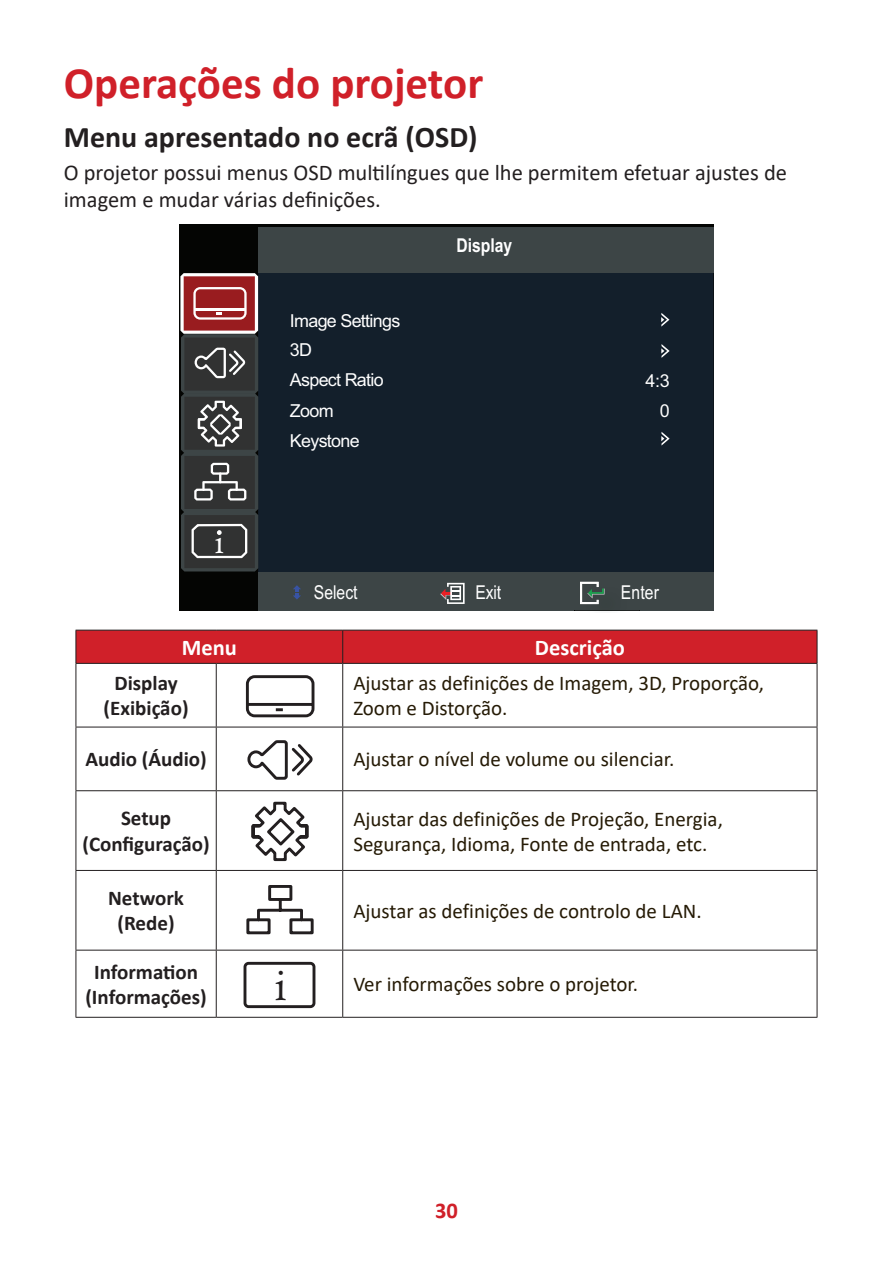
<style>
.page{position:relative;width:893px;height:1263px;background:#fff}
.page>*{position:absolute;margin:0;border:0;box-sizing:border-box;transform-origin:0 0}
.t1{font:700 45px "Calibri";color:#d02029}
.t2{font:41.1px "Calisto";color:#231f20}
.t3{font:31.8px "Calisto";color:#fff}
.t4{font:700 30px "Calibri";color:#231f20}
.t5{font:22.5px/27px "Calibri";color:#231f20}
.t6{font:700 22.5px "Calibri";color:#fff}
.t7{font:700 22.5px "Calibri";color:#d02029}
.t8{font:21px/25.2px "Calibri";color:#251a05}
.t9{font:700 21px/25.2px "Calibri";color:#231f20;text-align:center}
.t10{font:19.05px "Arial Narrow";color:#fff}
.t11{font:700 19.05px "Arial Narrow";color:#fff}
.t12{font:17.85px/30.5px "Arial";letter-spacing:-.04em;color:#fff}
</style>
<div class="page">
<div style="left:179px;top:224px;width:535px;height:387px;background:#040503"></div>
<div style="left:258px;top:227px;width:456px;height:383px;background:#131f2b"></div>
<div style="left:258px;top:227px;width:455px;height:46px;background:#3d4546"></div>
<div style="left:258px;top:572px;width:455px;height:38px;background:#3d4546"></div>
<img style="left:575px;top:581px;width:64px;height:30px">
<svg style="left:580px;top:582px;width:25px;height:22px"></svg>
<svg style="left:661px;top:313px;width:8px;height:14px"></svg>
<svg style="left:661px;top:344px;width:9px;height:14px"></svg>
<svg style="left:661px;top:432px;width:9px;height:13px"></svg>
<svg style="left:180px;top:273px;width:78px;height:298px;background:#5b4b4c"></svg>
<svg style="left:293px;top:585px;width:8px;height:14px"></svg>
<svg style="left:440px;top:583px;width:25px;height:21px"></svg>
<div style="left:77px;top:631px;width:740px;height:32px;background:#d02029"></div>
<hr style="left:76px;top:630px;width:140px;height:1px;background:#231f20">
<hr style="left:76px;top:630px;width:1px;height:33px;background:#231f20">
<hr style="left:216px;top:630px;width:127px;height:1px;background:#231f20">
<hr style="left:343px;top:630px;width:474px;height:1px;background:#231f20">
<hr style="left:342px;top:630px;width:1px;height:33px;background:#231f20">
<hr style="left:817px;top:630px;width:1px;height:33px;background:#231f20">
<hr style="left:76px;top:663px;width:140px;height:1px;background:#231f20">
<hr style="left:76px;top:664px;width:1px;height:63px;background:#231f20">
<hr style="left:216px;top:663px;width:127px;height:1px;background:#231f20">
<hr style="left:216px;top:664px;width:1px;height:63px;background:#231f20">
<hr style="left:343px;top:663px;width:474px;height:1px;background:#231f20">
<hr style="left:342px;top:664px;width:1px;height:63px;background:#231f20">
<hr style="left:817px;top:664px;width:1px;height:63px;background:#231f20">
<hr style="left:76px;top:727px;width:140px;height:1px;background:#231f20">
<hr style="left:76px;top:727px;width:1px;height:63px;background:#231f20">
<hr style="left:216px;top:727px;width:127px;height:1px;background:#231f20">
<hr style="left:216px;top:727px;width:1px;height:63px;background:#231f20">
<hr style="left:343px;top:727px;width:474px;height:1px;background:#231f20">
<hr style="left:342px;top:727px;width:1px;height:63px;background:#231f20">
<hr style="left:817px;top:727px;width:1px;height:63px;background:#231f20">
<hr style="left:76px;top:790px;width:140px;height:1px;background:#231f20">
<hr style="left:76px;top:791px;width:1px;height:79px;background:#231f20">
<hr style="left:216px;top:790px;width:127px;height:1px;background:#231f20">
<hr style="left:216px;top:791px;width:1px;height:79px;background:#231f20">
<hr style="left:343px;top:790px;width:474px;height:1px;background:#231f20">
<hr style="left:342px;top:791px;width:1px;height:79px;background:#231f20">
<hr style="left:817px;top:791px;width:1px;height:79px;background:#231f20">
<hr style="left:76px;top:870px;width:140px;height:1px;background:#231f20">
<hr style="left:76px;top:871px;width:1px;height:79px;background:#231f20">
<hr style="left:216px;top:870px;width:127px;height:1px;background:#231f20">
<hr style="left:216px;top:871px;width:1px;height:79px;background:#231f20">
<hr style="left:343px;top:870px;width:474px;height:1px;background:#231f20">
<hr style="left:342px;top:871px;width:1px;height:79px;background:#231f20">
<hr style="left:817px;top:871px;width:1px;height:79px;background:#231f20">
<hr style="left:76px;top:950px;width:140px;height:1px;background:#231f20">
<hr style="left:76px;top:950px;width:1px;height:67px;background:#231f20">
<hr style="left:216px;top:950px;width:127px;height:1px;background:#231f20">
<hr style="left:216px;top:950px;width:1px;height:67px;background:#231f20">
<hr style="left:343px;top:950px;width:474px;height:1px;background:#231f20">
<hr style="left:342px;top:950px;width:1px;height:67px;background:#231f20">
<hr style="left:817px;top:950px;width:1px;height:67px;background:#231f20">
<hr style="left:76px;top:1017px;width:140px;height:1px;background:#231f20">
<hr style="left:216px;top:1017px;width:127px;height:1px;background:#231f20">
<hr style="left:343px;top:1017px;width:474px;height:1px;background:#231f20">
<svg style="left:245px;top:675px;width:70px;height:43px"></svg>
<svg style="left:247px;top:740px;width:66px;height:40px"></svg>
<svg style="left:251px;top:801px;width:58px;height:61px"></svg>
<svg style="left:246px;top:885px;width:68px;height:50px"></svg>
<svg style="left:244px;top:961px;width:71px;height:47px"></svg>
<h1 class="t1" style="left:64px;top:51px;width:421px">Operações do projetor</h1>
<h3 class="t4" style="left:64px;top:116px;width:415px">Menu apresentado no ecrã (OSD)</h3>
<p class="t5" style="left:64px;top:158px;width:725px">O projetor possui menus OSD multilíngues que lhe permitem efetuar ajustes de imagem e mudar várias definições.</p>
<p class="t11" style="left:456px;top:231px;width:57px">Display</p>
<h3 class="t3" style="left:215px;top:524px;width:10px">i</h3>
<p class="t12" style="left:290px;top:306px;width:112px;line-height:28.8px">Image Settings<br>3D</p>
<p class="t12" style="left:290px;top:365px;width:95px">Aspect Ratio<br>Zoom<br>Keystone</p>
<p class="t12" style="left:646px;top:365px;width:26px;text-align:right">4:3<br>0</p>
<p class="t10" style="left:314px;top:578px;width:45px">Select</p>
<p class="t10" style="left:475px;top:578px;width:27px">Exit</p>
<p class="t10" style="left:621px;top:578px;width:40px">Enter</p>
<p class="t6" style="left:182px;top:631px;width:57px">Menu</p>
<p class="t6" style="left:535px;top:631px;width:91px">Descrição</p>
<p class="t9" style="left:104px;top:670px;width:86px">Display (Exibição)</p>
<p class="t8" style="left:353px;top:670px;width:412px">Ajustar as definições de Imagem, 3D, Proporção,<br>Zoom e Distorção.</p>
<p class="t9" style="left:85px;top:746px;width:123px">Audio (Áudio)</p>
<p class="t8" style="left:353px;top:746px;width:322px">Ajustar o nível de volume ou silenciar.</p>
<p class="t9" style="left:82px;top:806px;width:129px">Setup (Configuração)</p>
<p class="t8" style="left:353px;top:805px;width:371px">Ajustar das definições de Projeção, Energia,<br>Segurança, Idioma, Fonte de entrada, etc.</p>
<p class="t9" style="left:108px;top:885px;width:77px">Network (Rede)</p>
<h2 class="t2" style="left:274px;top:961px;width:13px">i</h2>
<p class="t8" style="left:353px;top:898px;width:350px">Ajustar as definições de controlo de LAN.</p>
<p class="t9" style="left:85px;top:959px;width:123px">Information (Informações)</p>
<p class="t8" style="left:353px;top:971px;width:286px">Ver informações sobre o projetor.</p>
<h2 class="t2" style="left:275px;top:972px;width:13px">i</h2>
<p class="t7" style="left:435px;top:1194px;width:24px">30</p>
</div>
